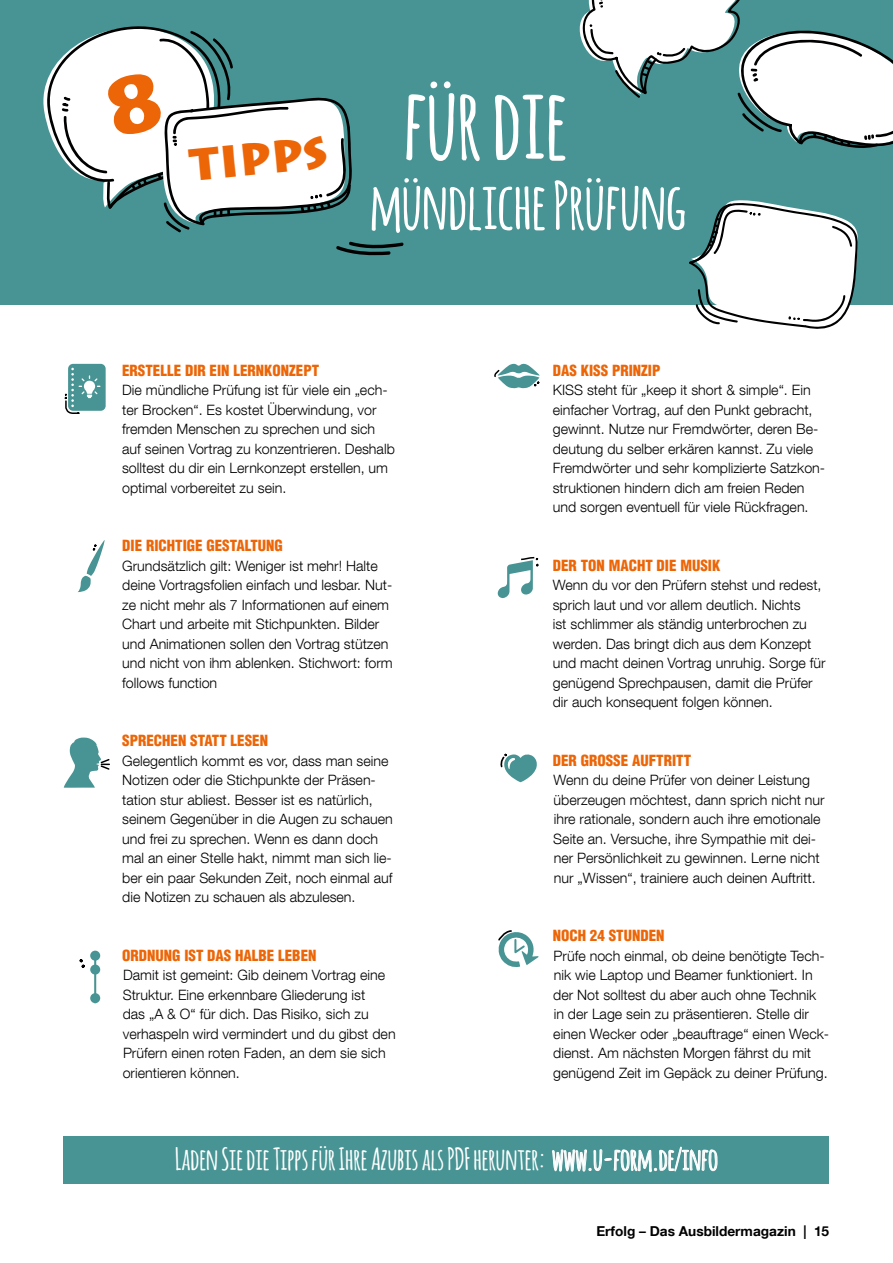
<style>
.page{position:relative;width:893px;height:1263px;background:#fff}
.page>*{position:absolute;margin:0;border:0;box-sizing:border-box;transform-origin:0 0}
.t1{font:700 97.8px "Amatic";color:#fff}
.t2{font:700 64.5px "Amatic";color:#fff}
.t3{font:700 45px "Lithograph";color:#ec6608}
.t4{font:700 30px "Amatic";color:#fff}
.t5{font:900 condensed 15px "Helvetica";color:#ec6608}
.t6{font:300 14.25px/19.5px "Helvetica Neue LT Com";color:#000}
.t7{font:700 13.65px "Helvetica Neue LT Com";color:#000}
</style>
<div class="page">
<div style="left:64px;top:1136px;width:765px;height:48px;background:#489494"></div>
<div style="left:0;top:0;width:893px;height:304px;background:#489494"></div>
<svg style="left:579px;top:0;width:314px;height:148px"></svg>
<svg style="left:689px;top:200px;width:171px;height:129px"></svg>
<svg style="left:336px;top:241px;width:68px;height:15px"></svg>
<svg style="left:497px;top:557px;width:41px;height:41px"></svg>
<svg style="left:498px;top:930px;width:41px;height:37px"></svg>
<svg style="left:500px;top:753px;width:37px;height:29px"></svg>
<svg style="left:494px;top:364px;width:46px;height:24px"></svg>
<svg style="left:78px;top:540px;width:27px;height:52px"></svg>
<svg style="left:64px;top:737px;width:46px;height:51px"></svg>
<hr style="left:94px;top:953px;width:2px;height:50px;background:#489494">
<div style="left:90px;top:951px;width:10px;height:10px;background:#489494;border-radius:50%"></div>
<div style="left:90px;top:964px;width:10px;height:10px;background:#489494;border-radius:50%"></div>
<div style="left:90px;top:993px;width:10px;height:10px;background:#489494;border-radius:50%"></div>
<svg style="left:79px;top:959px;width:6px;height:9px"></svg>
<svg style="left:64px;top:364px;width:42px;height:50px"></svg>
<svg style="left:43px;top:26px;width:309px;height:207px"></svg>
<h3 class="t3" style="left:187px;top:138px;width:140px;rotate:-6deg">Tipps</h3>
<h1 class="t1" style="left:403px;top:54px;width:165px">für die</h1>
<h2 class="t2" style="left:370px;top:160px;width:318px">mündliche Prüfung</h2>
<p class="t5" style="left:122px;top:361px;width:199px">ERSTELLE DIR EIN LERNKONZEPT</p>
<p class="t6" style="left:122px;top:380px;width:274px">Die mündliche Prüfung ist für viele ein „ech&shy;ter Brocken“. Es kostet Überwindung, vor fremden Menschen zu sprechen und sich auf seinen Vortrag zu konzentrieren. Deshalb solltest du dir ein Lernkonzept erstellen, um optimal vorbereitet zu sein.</p>
<p class="t5" style="left:122px;top:536px;width:162px">DIE RICHTIGE GESTALTUNG</p>
<p class="t6" style="left:122px;top:556px;width:272px">Grundsätzlich gilt: Weniger ist mehr! Halte deine Vortragsfolien einfach und lesbar. Nut&shy;ze nicht mehr als 7 Informationen auf einem Chart und arbeite mit Stichpunkten. Bilder und Animationen sollen den Vortrag stützen und nicht von ihm ablenken. Stichwort: form follows function</p>
<p class="t5" style="left:122px;top:731px;width:147px">SPRECHEN STATT LESEN</p>
<p class="t6" style="left:122px;top:751px;width:272px">Gelegentlich kommt es vor, dass man seine Notizen oder die Stichpunkte der Präsen&shy;tation stur abliest. Besser ist es natürlich, seinem Gegenüber in die Augen zu schauen und frei zu sprechen. Wenn es dann doch mal an einer Stelle hakt, nimmt man sich lie&shy;ber ein paar Sekunden Zeit, noch einmal auf die Notizen zu schauen als abzulesen.</p>
<p class="t5" style="left:122px;top:946px;width:196px">ORDNUNG IST DAS HALBE LEBEN</p>
<p class="t6" style="left:123px;top:965px;width:274px">Damit ist gemeint: Gib deinem Vortrag eine Struktur. Eine erkennbare Gliederung ist<br>das „A &amp; O“ für dich. Das Risiko, sich zu verhaspeln wird vermindert und du gibst den Prüfern einen roten Faden, an dem sie sich orientieren können.</p>
<p class="t5" style="left:553px;top:361px;width:109px">DAS KISS PRINZIP</p>
<p class="t6" style="left:553px;top:380px;width:274px">KISS steht für „keep it short &amp; simple“. Ein einfacher Vortrag, auf den Punkt gebracht, gewinnt. Nutze nur Fremdwörter, deren Be&shy;deutung du selber erkären kannst. Zu viele Fremdwörter und sehr komplizierte Satzkon&shy;struktionen hindern dich am freien Reden und sorgen eventuell für viele Rückfragen.</p>
<p class="t5" style="left:553px;top:556px;width:169px">DER TON MACHT DIE MUSIK</p>
<p class="t6" style="left:553px;top:575px;width:274px">Wenn du vor den Prüfern stehst und redest, sprich laut und vor allem deutlich. Nichts<br>ist schlimmer als ständig unterbrochen zu werden. Das bringt dich aus dem Konzept und macht deinen Vortrag unruhig. Sorge für genügend Sprechpausen, damit die Prüfer dir auch konsequent folgen können.</p>
<p class="t5" style="left:553px;top:751px;width:140px">DER GROSSE AUFTRITT</p>
<p class="t6" style="left:553px;top:770px;width:273px">Wenn du deine Prüfer von deiner Leistung überzeugen möchtest, dann sprich nicht nur ihre rationale, sondern auch ihre emotionale Seite an. Versuche, ihre Sympathie mit dei&shy;ner Persönlichkeit zu gewinnen. Lerne nicht nur „Wissen“, trainiere auch deinen Auftritt.</p>
<p class="t5" style="left:553px;top:926px;width:113px">NOCH 24 STUNDEN</p>
<p class="t6" style="left:553px;top:946px;width:277px">Prüfe noch einmal, ob deine benötigte Tech&shy;nik wie Laptop und Beamer funktioniert. In der Not solltest du aber auch ohne Technik in der Lage sein zu präsentieren. Stelle dir einen Wecker oder „beauftrage“ einen Weck&shy;dienst. Am nächsten Morgen fährst du mit genügend Zeit im Gepäck zu deiner Prüfung.</p>
<h3 class="t4" style="left:175px;top:1137px;width:544px">Laden Sie die Tipps für Ihre Azubis als PDF herunter: www.u-form.de/info</h3>
<p class="t7" style="left:596px;top:1222px;width:234px">Erfolg – Das Ausbildermagazin | 15</p>
</div>
